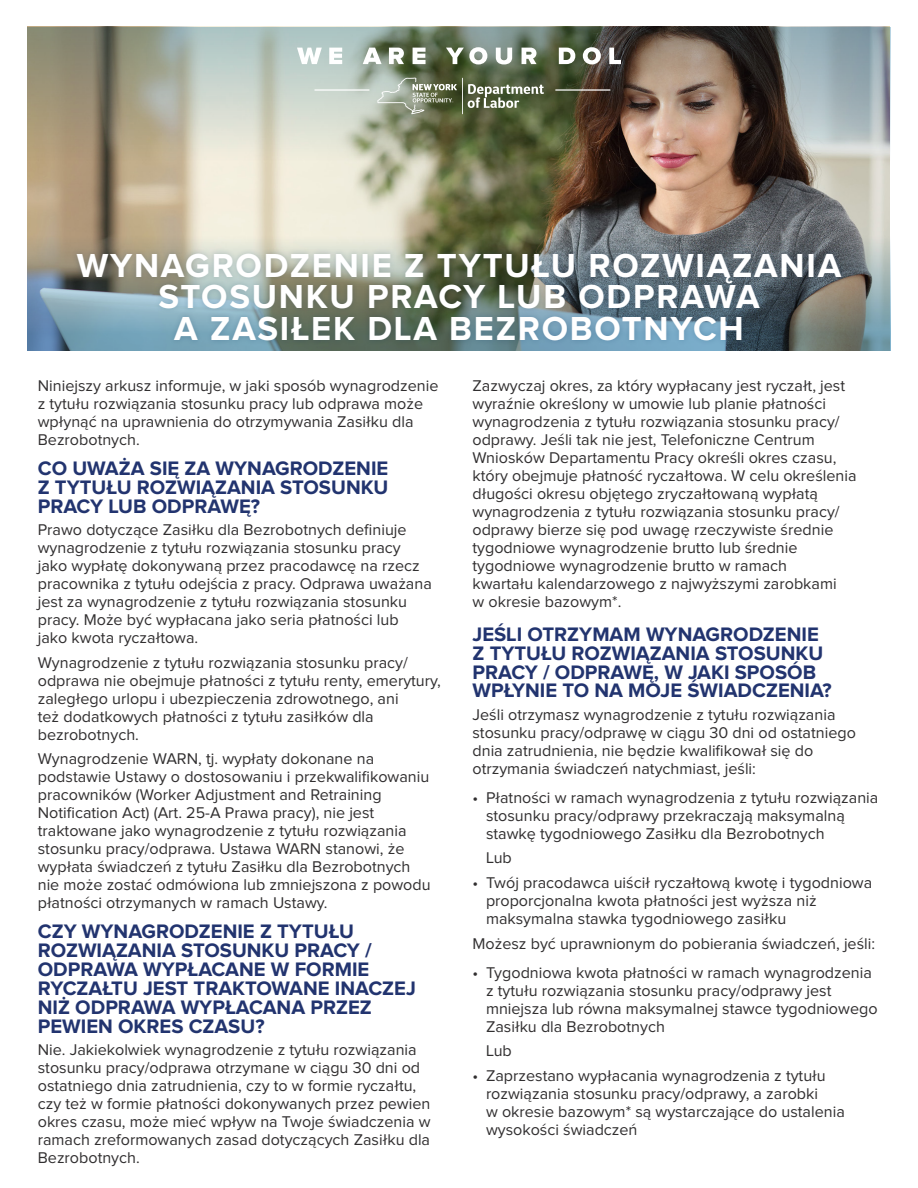
<style>
.page{position:relative;width:918px;height:1188px;background:#fff}
.page>*{position:absolute;margin:0;border:0;box-sizing:border-box;transform-origin:0 0}
.Fact_Sheet_Headline{font:700 34.5px/31.5px "Proxima Nova";letter-spacing:.05em;color:#fff;text-align:center}
.Section_Headline{font:700 20.25px/18.9px "Proxima Nova";color:#22346f}
.Body_Copy{font:16.2px/18px "Proxima Nova";color:#312f30}
.Bullets{font:16.2px "Proxima Nova";letter-spacing:-.005em;color:#312f30}
</style>
<div class="page">
<img style="left:28px;top:162px;width:862px;height:73px">
<img style="left:27px;top:27px;width:864px;height:135px">
<img style="left:27px;top:235px;width:864px;height:116px">
<div style="left:71px;top:248px;width:776px;height:98px;background:#002953;opacity:.2"></div>
<svg style="left:468px;top:84px;width:76px;height:24px"></svg>
<hr style="left:462px;top:78px;width:1px;height:36px;background:#fff">
<svg style="left:377px;top:78px;width:80px;height:36px;background:#909882"></svg>
<hr style="left:555px;top:89px;width:55px;height:2px;background:#fff">
<hr style="left:314px;top:89px;width:56px;height:2px;background:#fff">
<svg style="left:297px;top:48px;width:25px;height:16px"></svg>
<svg style="left:329px;top:48px;width:13px;height:16px"></svg>
<svg style="left:363px;top:48px;width:19px;height:16px"></svg>
<svg style="left:389px;top:48px;width:15px;height:16px"></svg>
<svg style="left:413px;top:48px;width:13px;height:16px"></svg>
<svg style="left:446px;top:47px;width:41px;height:17px"></svg>
<svg style="left:496px;top:48px;width:16px;height:16px"></svg>
<svg style="left:522px;top:48px;width:15px;height:16px"></svg>
<svg style="left:559px;top:48px;width:16px;height:16px"></svg>
<svg style="left:583px;top:47px;width:18px;height:17px"></svg>
<svg style="left:609px;top:48px;width:12px;height:16px"></svg>
<p class="Fact_Sheet_Headline" style="left:77px;top:251px;width:766px">WYNAGRODZENIE Z TYTUŁU ROZWIĄZANIA<br>STOSUNKU PRACY LUB ODPRAWA<br>A ZASIŁEK DLA BEZROBOTNYCH</p>
<p class="Body_Copy" style="left:38px;top:377px;width:402px">Niniejszy arkusz informuje, w jaki sposób wynagrodzenie z tytułu rozwiązania stosunku pracy lub odprawa może wpłynąć na uprawnienia do otrzymywania Zasiłku dla Bezrobotnych.</p>
<p class="Section_Headline" style="left:38px;top:459px;width:352px;text-align:justify">CO UWAŻA SIĘ ZA WYNAGRODZENIE Z TYTUŁU ROZWIĄZANIA STOSUNKU PRACY LUB ODPRAWĘ?</p>
<p class="Body_Copy" style="left:38px;top:521px;width:396px">Prawo dotyczące Zasiłku dla Bezrobotnych definiuje wynagrodzenie z tytułu rozwiązania stosunku pracy jako wypłatę dokonywaną przez pracodawcę na rzecz pracownika z tytułu odejścia z pracy. Odprawa uważana jest za wynagrodzenie z tytułu rozwiązania stosunku pracy. Może być wypłacana jako seria płatności lub jako kwota ryczałtowa.</p>
<p class="Body_Copy" style="left:38px;top:654px;width:405px">Wynagrodzenie z tytułu rozwiązania stosunku pracy/ odprawa nie obejmuje płatności z tytułu renty, emerytury, zaległego urlopu i ubezpieczenia zdrowotnego, ani<br>też dodatkowych płatności z tytułu zasiłków dla bezrobotnych.</p>
<p class="Body_Copy" style="left:38px;top:751px;width:394px">Wynagrodzenie WARN, tj. wypłaty dokonane na podstawie Ustawy o dostosowaniu i przekwalifikowaniu pracowników (Worker Adjustment and Retraining Notification Act) (Art. 25-A Prawa pracy), nie jest traktowane jako wynagrodzenie z tytułu rozwiązania stosunku pracy/odprawa. Ustawa WARN stanowi, że wypłata świadczeń z tytułu Zasiłku dla Bezrobotnych nie może zostać odmówiona lub zmniejszona z powodu płatności otrzymanych w ramach Ustawy.</p>
<p class="Section_Headline" style="left:38px;top:923px;width:380px">CZY WYNAGRODZENIE Z TYTUŁU<br>ROZWIĄZANIA STOSUNKU PRACY /<br>ODPRAWA WYPŁACANE W FORMIE<br>RYCZAŁTU JEST TRAKTOWANE INACZEJ<br>NIŻ ODPRAWA WYPŁACANA PRZEZ<br>PEWIEN OKRES CZASU?</p>
<p class="Body_Copy" style="left:38px;top:1041px;width:394px">Nie. Jakiekolwiek wynagrodzenie z tytułu rozwiązania stosunku pracy/odprawa otrzymane w ciągu 30 dni od ostatniego dnia zatrudnienia, czy to w formie ryczałtu, czy też w formie płatności dokonywanych przez pewien okres czasu, może mieć wpływ na Twoje świadczenia w ramach zreformowanych zasad dotyczących Zasiłku dla Bezrobotnych.</p>
<p class="Body_Copy" style="left:472px;top:377px;width:386px">Zazwyczaj okres, za który wypłacany jest ryczałt, jest wyraźnie określony w umowie lub planie płatności wynagrodzenia z tytułu rozwiązania stosunku pracy/ odprawy. Jeśli tak nie jest, Telefoniczne Centrum Wniosków Departamentu Pracy określi okres czasu, który obejmuje płatność ryczałtowa. W celu określenia długości okresu objętego zryczałtowaną wypłatą wynagrodzenia z tytułu rozwiązania stosunku pracy/ odprawy bierze się pod uwagę rzeczywiste średnie tygodniowe wynagrodzenie brutto lub średnie tygodniowe wynagrodzenie brutto w ramach<br>kwartału kalendarzowego z najwyższymi zarobkami<br>w okresie bazowym*.</p>
<p class="Section_Headline" style="left:472px;top:625px;width:361px">JEŚLI OTRZYMAM WYNAGRODZENIE<br>Z TYTUŁU ROZWIĄZANIA STOSUNKU<br>PRACY / ODPRAWĘ, W JAKI SPOSÓB<br>WPŁYNIE TO NA MOJE ŚWIADCZENIA?</p>
<p class="Body_Copy" style="left:472px;top:706px;width:385px">Jeśli otrzymasz wynagrodzenie z tytułu rozwiązania stosunku pracy/odprawę w ciągu 30 dni od ostatniego dnia zatrudnienia, nie będzie kwalifikował się do otrzymania świadczeń natychmiast, jeśli:</p>
<p class="Body_Copy" style="left:486px;top:789px;width:394px;text-indent:-14px">• Płatności w ramach wynagrodzenia z tytułu rozwiązania stosunku pracy/odprawy przekraczają maksymalną stawkę tygodniowego Zasiłku dla Bezrobotnych</p>
<p class="Bullets" style="left:486px;top:851px;width:27px">Lub</p>
<p class="Body_Copy" style="left:486px;top:874px;width:388px;text-indent:-14px">• Twój pracodawca uiścił ryczałtową kwotę i tygodniowa proporcjonalna kwota płatności jest wyższa niż maksymalna stawka tygodniowego zasiłku</p>
<p class="Body_Copy" style="left:472px;top:935px;width:404px">Możesz być uprawnionym do pobierania świadczeń, jeśli:</p>
<p class="Body_Copy" style="left:486px;top:964px;width:393px;text-indent:-14px">• Tygodniowa kwota płatności w ramach wynagrodzenia z tytułu rozwiązania stosunku pracy/odprawy jest mniejsza lub równa maksymalnej stawce tygodniowego Zasiłku dla Bezrobotnych</p>
<p class="Bullets" style="left:486px;top:1044px;width:27px">Lub</p>
<p class="Body_Copy" style="left:486px;top:1067px;width:360px;text-indent:-14px">• Zaprzestano wypłacania wynagrodzenia z tytułu rozwiązania stosunku pracy/odprawy, a zarobki<br>w okresie bazowym* są wystarczające do ustalenia wysokości świadczeń</p>
</div>
